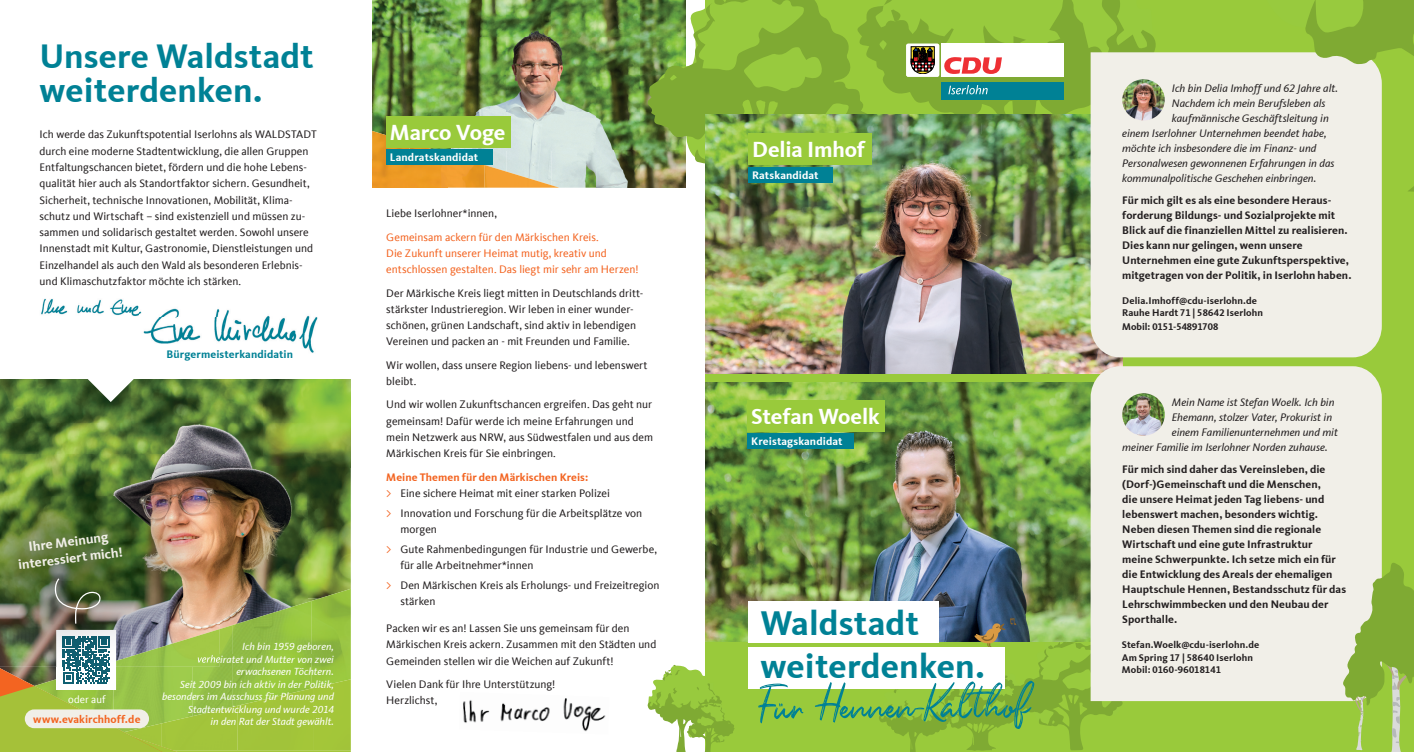
<style>
.page{position:relative;width:1414px;height:752px;background:#fff}
.page>*{position:absolute;margin:0;border:0;box-sizing:border-box;transform-origin:0 0}
.t1{font:57.75px "Orchide";letter-spacing:.01em;color:#008195}
.t2{font:700 35.25px/42.2px "CDU Kievit Tab";letter-spacing:.005em;color:#008195}
.t3{font:700 35px/33.8px "CDU Kievit Tab";letter-spacing:.005em;color:#008195}
.t4{font:700 22.5px "CDU Kievit Tab";letter-spacing:-.01em;color:#fff}
.t5{font:700 13.75px/16.5px "CDU Kievit Tab";color:#f1efe8;text-align:center}
.t6{font:11.25px/16.2px "CDU Kievit Tab";color:#231f20}
.t7{font:700 11.25px/15px "CDU Kievit Tab";letter-spacing:.005em;color:#231f20}
.t8{font:italic 11.25px "CDU Kievit Tab";color:#231f20}
.t9{font:11.25px/16.2px "CDU Kievit Tab";color:#f36421}
.t10{font:700 11.25px "CDU Kievit Tab";letter-spacing:.01em;color:#fff}
.t11{font:700 11.25px "CDU Kievit Tab";letter-spacing:.01em;color:#008195}
.t12{font:700 11.25px "CDU Kievit Tab";letter-spacing:.005em;color:#f36421}
.t13{font:italic 10.62px/12.5px "CDU Kievit Tab";color:#fff;text-align:right}
.t14{font:10.62px "CDU Kievit Tab";letter-spacing:.005em;color:#fff}
.t15{font:700 10px/12.5px "CDU Kievit Tab";letter-spacing:.01em;color:#231f20}
.s1{font-weight:700;color:#f36421}
.s2{font-family:"Akkurat Std";color:#f36421}
</style>
<div class="page">
<img style="left:372px;top:0;width:276px;height:187px">
<div style="left:705px;top:0;width:709px;height:751px;background:#99ca3b"></div>
<img style="left:705px;top:382px;width:385px;height:259px">
<img style="left:0;top:379px;width:351px;height:44px">
<img style="left:0;top:423px;width:131px;height:153px">
<img style="left:131px;top:423px;width:220px;height:43px">
<img style="left:219px;top:466px;width:88px;height:110px">
<img style="left:307px;top:466px;width:44px;height:110px">
<img style="left:372px;top:131px;width:37px;height:56px">
<img style="left:409px;top:147px;width:38px;height:40px">
<img style="left:447px;top:165px;width:37px;height:22px">
<img style="left:484px;top:165px;width:38px;height:22px">
<img style="left:522px;top:176px;width:37px;height:11px">
<svg style="left:82px;top:379px;width:57px;height:23px"></svg>
<img style="left:463px;top:698px;width:143px;height:34px">
<img style="left:41px;top:298px;width:99px;height:18px">
<img style="left:143px;top:310px;width:175px;height:43px">
<img style="left:140px;top:308px;width:80px;height:8px">
<div style="left:386px;top:116px;width:125px;height:31px;background:#99ca3b"></div>
<div style="left:386px;top:149px;width:107px;height:16px;background:#008195"></div>
<img style="left:131px;top:454px;width:88px;height:122px">
<img style="left:0;top:576px;width:351px;height:175px">
<svg style="left:648px;top:0;width:38px;height:188px;background:#76834b"></svg>
<img style="left:705px;top:164px;width:417px;height:210px">
<svg style="left:647px;top:664px;width:87px;height:87px"></svg>
<div style="left:1090px;top:366px;width:292px;height:334px;background:#f1efe8"></div>
<div style="left:1090px;top:52px;width:292px;height:305px;background:#f1efe8"></div>
<svg style="left:1223px;top:0;width:191px;height:198px"></svg>
<svg style="left:1343px;top:562px;width:71px;height:189px"></svg>
<img style="left:654px;top:0;width:499px;height:164px">
<img style="left:1122px;top:393px;width:43px;height:42px;border-radius:21px">
<img style="left:1122px;top:79px;width:43px;height:41px">
<div style="left:749px;top:134px;width:123px;height:31px;background:#99ca3b"></div>
<div style="left:749px;top:167px;width:84px;height:16px;background:#008195"></div>
<div style="left:748px;top:400px;width:137px;height:31px;background:#99ca3b"></div>
<div style="left:748px;top:433px;width:106px;height:16px;background:#008195"></div>
<div style="left:748px;top:601px;width:191px;height:41px;background:#fff"></div>
<div style="left:748px;top:646px;width:256px;height:42px;background:#fff"></div>
<svg style="left:878px;top:617px;width:245px;height:134px"></svg>
<h3 class="t3" style="left:40px;top:39px;width:276px">Unsere Waldstadt weiterdenken.</h3>
<p class="t6" style="left:40px;top:127px;width:279px">Ich werde das Zukunftspotential Iserlohns als WALDSTADT durch eine moderne Stadtentwicklung, die allen Gruppen Entfaltungschancen bietet, fördern und die hohe Lebens&shy;qualität hier auch als Standortfaktor sichern. Gesundheit, Sicherheit, technische Innovationen, Mobilität, Klima&shy;schutz und Wirtschaft – sind existenziell und müssen zu&shy;sammen und solidarisch gestaltet werden. Sowohl unsere Innenstadt mit Kultur, Gastronomie, Dienstleistungen und Einzelhandel als auch den Wald als besonderen Erlebnis&shy;und Klimaschutzfaktor möchte ich stärken.</p>
<h3 class="t4" style="left:390px;top:119px;width:117px">Marco Voge</h3>
<p class="t10" style="left:390px;top:150px;width:90px">Landratskandidat</p>
<p class="t6" style="left:386px;top:205px;width:112px">Liebe Iserlohner*innen,</p>
<p class="t9" style="left:386px;top:229px;width:254px">Gemeinsam ackern für den Märkischen Kreis.<br>Die Zukunft unserer Heimat mutig, kreativ und entschlossen gestalten. Das liegt mir sehr am Herzen!</p>
<p class="t6" style="left:386px;top:285px;width:259px">Der Märkische Kreis liegt mitten in Deutschlands dritt&shy;stärkster Industrieregion. Wir leben in einer wunder&shy;schönen, grünen Landschaft, sind aktiv in lebendigen Vereinen und packen an - mit Freunden und Familie.</p>
<p class="t6" style="left:386px;top:357px;width:263px">Wir wollen, dass unsere Region liebens- und lebenswert bleibt.</p>
<p class="t6" style="left:386px;top:396px;width:268px">Und wir wollen Zukunftschancen ergreifen. Das geht nur gemeinsam! Dafür werde ich meine Erfahrungen und mein Netzwerk aus NRW, aus Südwestfalen und aus dem Märkischen Kreis für Sie einbringen.</p>
<p class="t6" style="left:386px;top:468px;width:225px"><span class="s1">Meine Themen für den Märkischen Kreis:<br></span><span class="s2">&gt;</span> Eine sichere Heimat mit einer starken Polizei</p>
<p class="t6" style="left:400px;top:504px;width:243px;text-indent:-14px"><span class="s2">&gt;</span> Innovation und Forschung für die Arbeitsplätze von morgen</p>
<p class="t6" style="left:400px;top:540px;width:258px;text-indent:-14px"><span class="s2">&gt;</span> Gute Rahmenbedingungen für Industrie und Gewerbe, für alle Arbeitnehmer*innen</p>
<p class="t6" style="left:400px;top:576px;width:261px;text-indent:-14px"><span class="s2">&gt;</span> Den Märkischen Kreis als Erholungs- und Freizeitregion stärken</p>
<p class="t6" style="left:386px;top:620px;width:272px">Packen wir es an! Lassen Sie uns gemeinsam für den<br>Märkischen Kreis ackern. Zusammen mit den Städten und<br>Gemeinden stellen wir die Weichen auf Zukunft!</p>
<p class="t6" style="left:386px;top:675px;width:171px">Vielen Dank für Ihre Unterstützung!<br>Herzlichst,</p>
<p class="t11" style="left:167px;top:347px;width:128px">Bürgermeisterkandidatin</p>
<p class="t5" style="left:15px;top:539px;width:107px;rotate:-7deg">Ihre Meinung interessiert mich!</p>
<p class="t13" style="left:162px;top:640px;width:173px">Ich bin 1959 geboren,<br>verheiratet und Mutter von zwei erwachsenen Töchtern.<br>Seit 2009 bin ich aktiv in der Politik, besonders im Ausschuss für Planung und<br>Stadtentwicklung und wurde 2014<br>in den Rat der Stadt gewählt.</p>
<p class="t14" style="left:68px;top:692px;width:39px">oder auf</p>
<p class="t12" style="left:33px;top:712px;width:109px">www.evakirchhoff.de</p>
<h3 class="t4" style="left:752px;top:136px;width:115px">Delia Imhof</h3>
<p class="t10" style="left:752px;top:168px;width:68px">Ratskandidat</p>
<h3 class="t4" style="left:751px;top:402px;width:130px">Stefan Woelk</h3>
<p class="t10" style="left:751px;top:434px;width:93px">Kreistagskandidat</p>
<h2 class="t2" style="left:760px;top:602px;width:226px">Waldstadt weiterdenken.</h2>
<h1 class="t1" style="left:758px;top:674px;width:273px">Für Hennen-Kalthof</h1>
<p class="t8" style="left:1172px;top:81px;width:168px">Ich bin Delia Imhoff und 62 Jahre alt.</p>
<p class="t8" style="left:1172px;top:96px;width:155px">Nachdem ich mein Berufsleben als</p>
<p class="t8" style="left:1172px;top:111px;width:158px">kaufmännische Geschäftsleitung in</p>
<p class="t8" style="left:1122px;top:126px;width:206px">einem Iserlohner Unternehmen beendet habe,</p>
<p class="t8" style="left:1122px;top:141px;width:196px">möchte ich insbesondere die im Finanz- und</p>
<p class="t8" style="left:1122px;top:156px;width:214px">Personalwesen gewonnenen Erfahrungen in das</p>
<p class="t8" style="left:1122px;top:171px;width:196px">kommunalpolitische Geschehen einbringen.</p>
<p class="t7" style="left:1122px;top:193px;width:231px">Für mich gilt es als eine besondere Heraus&shy;forderung Bildungs- und Sozialprojekte mit Blick auf die finanziellen Mittel zu realisieren.<br>Dies kann nur gelingen, wenn unsere Unternehmen eine gute Zukunftsperspektive, mitgetragen von der Politik, in Iserlohn haben.</p>
<p class="t15" style="left:1122px;top:294px;width:142px">Delia.Imhoff@cdu-iserlohn.de<br>Rauhe Hardt 71 | 58642 Iserlohn</p>
<p class="t15" style="left:1122px;top:320px;width:97px">Mobil: 0151-54891708</p>
<p class="t8" style="left:1172px;top:395px;width:164px">Mein Name ist Stefan Woelk. Ich bin</p>
<p class="t8" style="left:1172px;top:410px;width:162px">Ehemann, stolzer Vater, Prokurist in</p>
<p class="t8" style="left:1172px;top:425px;width:167px">einem Familienunternehmen und mit</p>
<p class="t8" style="left:1122px;top:440px;width:207px">meiner Familie im Iserlohner Norden zuhause.</p>
<p class="t7" style="left:1122px;top:461px;width:225px">Für mich sind daher das Vereinsleben, die (Dorf-)Gemeinschaft und die Menschen,<br>die unsere Heimat jeden Tag liebens- und lebenswert machen, besonders wichtig.<br>Neben diesen Themen sind die regionale Wirtschaft und eine gute Infrastruktur<br>meine Schwerpunkte. Ich setze mich ein für die Entwicklung des Areals der ehemaligen Hauptschule Hennen, Bestandsschutz für das Lehrschwimmbecken und den Neubau der Sporthalle.</p>
<p class="t15" style="left:1122px;top:638px;width:139px">Stefan.Woelk@cdu-iserlohn.de<br>Am Spring 17 | 58640 Iserlohn<br>Mobil: 0160-96018141</p>
</div>
